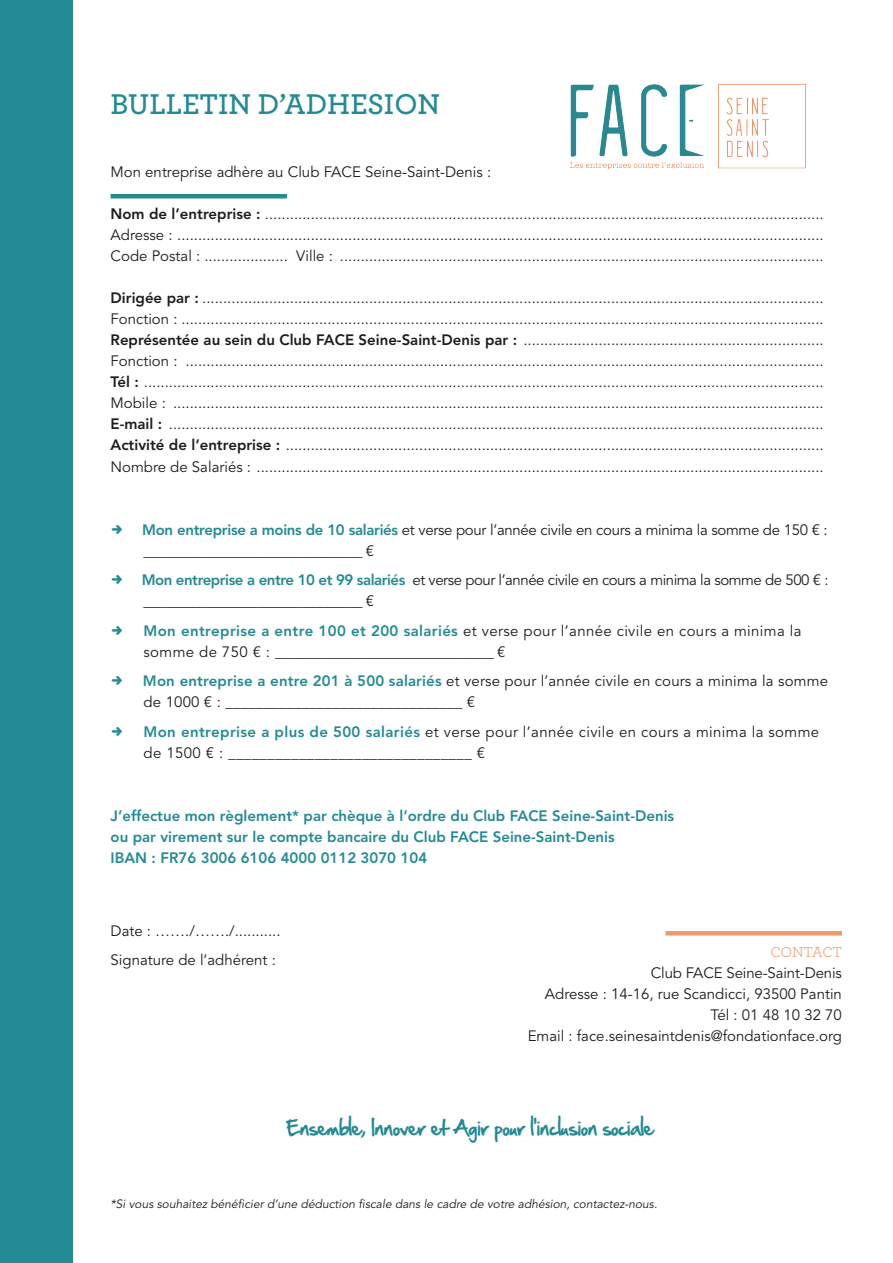
<style>
.page{position:relative;width:893px;height:1263px;background:#fff}
.page>*{position:absolute;margin:0;border:0;box-sizing:border-box;transform-origin:0 0}
.t1{font:600 30px "Archer Pro";color:#248a94}
.t2{font:18px "Hand Of Sean";color:#248a94}
.t3{font:15px/21px "Avenir LT Std";color:#1d1d1b}
.t4{font:15px/21px "Avenir LT Std";letter-spacing:.025em;color:#1d1d1b}
.t5{font:800 15px "Avenir LT Std";color:#248a94}
.t6{font:15px/21px "Avenir LT Std";letter-spacing:-.03em;color:#1d1d1b}
.t7{font:15px/21px "Avenir LT Std";letter-spacing:-.02em;color:#1d1d1b}
.t8{font:15px "Archer Pro";letter-spacing:-.03em;color:#ef9a6e}
.t9{font:italic 12px "Avenir LT Std";color:#1d1d1b}
.s1{font-weight:800}
.s2{font-weight:800;color:#248a94}
</style>
<div class="page">
<img style="left:570px;top:83px;width:236px;height:87px">
<hr style="left:111px;top:194px;width:176px;height:4px;background:#248a94">
<div style="left:0;top:0;width:72px;height:1263px;background:#248a94"></div>
<hr style="left:665px;top:931px;width:177px;height:4px;background:#ef9a6e">
<p class="t1" style="left:111px;top:82px;width:331px">BULLETIN D’ADHESION</p>
<p class="t3" style="left:111px;top:162px;width:382px">Mon entreprise adhère au Club FACE Seine-Saint-Denis :</p>
<p class="t3" style="left:111px;top:204px;width:715px"><span class="s1">Nom de l’entreprise :</span> ......................................................................................................................................<br>Adresse : ...........................................................................................................................................................</p>
<p class="t3" style="left:111px;top:246px;width:715px">Code Postal : .................... Ville : ....................................................................................................................</p>
<p class="t3" style="left:111px;top:288px;width:715px"><span class="s1">Dirigée par :</span> .....................................................................................................................................................</p>
<p class="t3" style="left:111px;top:309px;width:715px">Fonction : ..........................................................................................................................................................</p>
<p class="t3" style="left:111px;top:330px;width:715px"><span class="s1">Représentée au sein du Club FACE Seine-Saint-Denis par :</span> ........................................................................</p>
<p class="t3" style="left:111px;top:351px;width:715px">Fonction : .........................................................................................................................................................</p>
<p class="t3" style="left:111px;top:372px;width:715px"><span class="s1">Tél :</span> ...................................................................................................................................................................</p>
<p class="t3" style="left:111px;top:393px;width:715px">Mobile : ............................................................................................................................................................</p>
<p class="t3" style="left:111px;top:414px;width:715px"><span class="s1">E-mail :</span> .............................................................................................................................................................</p>
<p class="t3" style="left:111px;top:435px;width:715px"><span class="s1">Activité de l’entreprise :</span> .................................................................................................................................</p>
<p class="t3" style="left:111px;top:457px;width:715px">Nombre de Salariés : ........................................................................................................................................</p>
<p class="t7" style="left:142px;top:520px;width:687px"><span class="s2">Mon entreprise a moins de 10 salariés</span> et verse pour l’année civile en cours a minima la somme de 150 € : _______________________________ €</p>
<p class="t6" style="left:142px;top:570px;width:688px"><span class="s2">Mon entreprise a entre 10 et 99 salariés</span> et verse pour l’année civile en cours a minima la somme de 500 € : _______________________________ €</p>
<p class="t4" style="left:143px;top:621px;width:659px"><span class="s2">Mon entreprise a entre 100 et 200 salariés</span> et verse pour l’année civile en cours a minima la somme de 750 € : _______________________________ €</p>
<p class="t3" style="left:143px;top:671px;width:686px"><span class="s2">Mon entreprise a entre 201 à 500 salariés</span> et verse pour l’année civile en cours a minima la somme de 1000 € : _______________________________ €</p>
<p class="t4" style="left:143px;top:722px;width:677px"><span class="s2">Mon entreprise a plus de 500 salariés</span> et verse pour l’année civile en cours a minima la somme de 1500 € : _______________________________ €</p>
<p class="t5" style="left:111px;top:807px;width:565px">J’effectue mon règlement* par chèque à l’ordre du Club FACE Seine-Saint-Denis</p>
<p class="t5" style="left:111px;top:828px;width:506px">ou par virement sur le compte bancaire du Club FACE Seine-Saint-Denis</p>
<p class="t5" style="left:111px;top:849px;width:318px">IBAN : FR76 3006 6106 4000 0112 3070 104</p>
<p class="t3" style="left:111px;top:920px;width:172px">Date : ……./……./...........</p>
<p class="t3" style="left:111px;top:950px;width:167px">Signature de l’adhérent :</p>
<p class="t8" style="left:770px;top:941px;width:73px">CONTACT</p>
<p class="t3" style="left:651px;top:962px;width:193px">Club FACE Seine-Saint-Denis</p>
<p class="t3" style="left:545px;top:983px;width:299px">Adresse : 14-16, rue Scandicci, 93500 Pantin</p>
<p class="t3" style="left:710px;top:1004px;width:133px">Tél : 01 48 10 32 70</p>
<p class="t3" style="left:528px;top:1025px;width:316px">Email : face.seinesaintdenis@fondationface.org</p>
<p class="t2" style="left:287px;top:1112px;width:368px">Ensemble, Innover et Agir pour l’inclusion sociale</p>
<p class="t9" style="left:111px;top:1196px;width:548px">*Si vous souhaitez bénéficier d’une déduction fiscale dans le cadre de votre adhésion, contactez-nous.</p>
</div>
